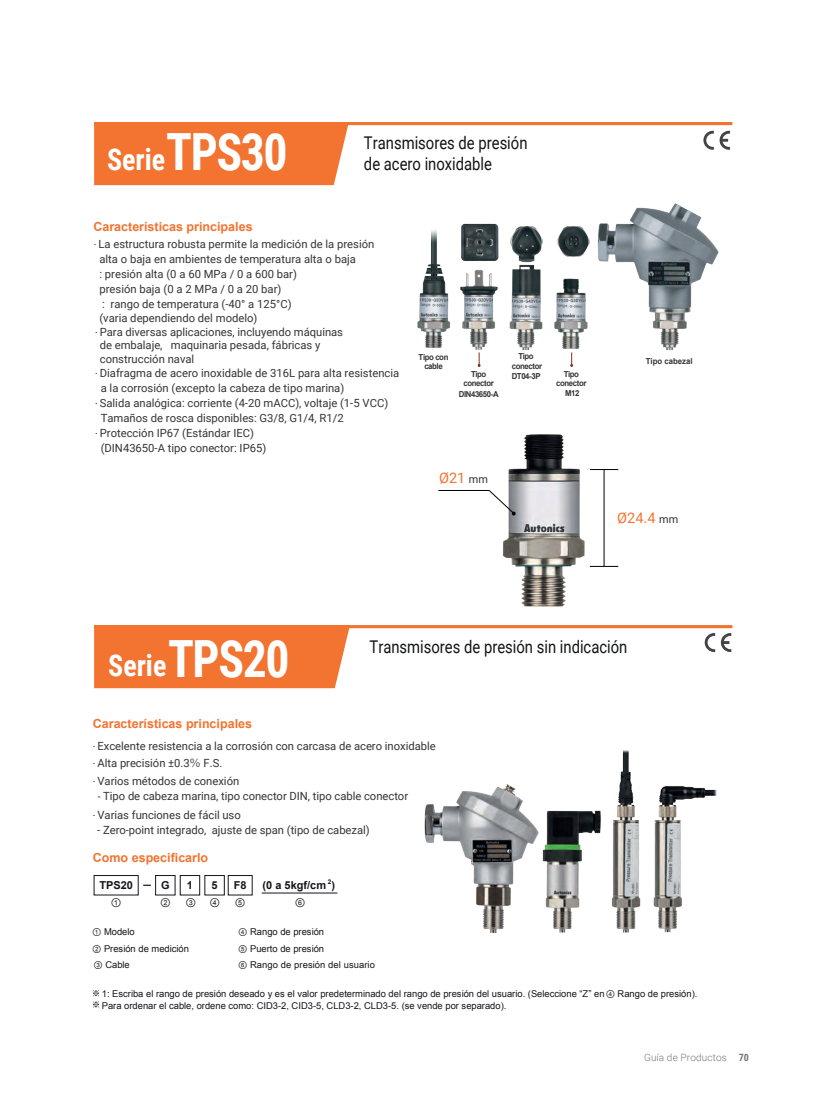
<style>
.page{position:relative;width:815px;height:1120px;background:#fff}
.page>*{position:absolute;margin:0;border:0;box-sizing:border-box;transform-origin:0 0}
.t1{font:700 51.25px "Roboto Condensed";letter-spacing:-.03em;color:#fff;scale:.93 1}
.t2{font:700 30px "Roboto Condensed";color:#fff;scale:.93 1}
.t3{font:17.5px/21px "Roboto";color:#131416;scale:.85 1}
.t4{font:14.5px "Roboto";color:#f37330}
.t5{font:700 12.5px "Arial";color:#f37330}
.t6{font:11.25px/15px "Roboto";color:#353436}
.t7{font:700 11px "Arial";color:#171419}
.t8{font:10.75px "Arial Unicode MS";color:#171419}
.t9{font:300 10px "Roboto";letter-spacing:.02em;color:#737779}
.t10{font:9.38px/16.8px "Arial";color:#171419}
.t11{font:9.38px "Arial Unicode MS";letter-spacing:.01em;color:#171419}
.t12{font:700 8.25px/9.4px "Arial";letter-spacing:-.05em;color:#353436;text-align:center;scale:.95 1}
.t13{font:700 8.25px "Arial";color:#353436;scale:.95 1}
.t14{font:700 6.38px "Arial";color:#171419}
.s1{font-size:51.25px}
.s2{font-size:10px;color:#131416}
.s3{font-size:10.88px;color:#353436}
.s4{font-family:"Koz Go Pr 6 N"}
.s5{font-family:"Arial Unicode MS"}
.s6{font-family:"Roboto Condensed";font-weight:700}
</style>
<div class="page">
<div style="left:94px;top:125px;width:255px;height:60px;background:#f37330"></div>
<hr style="left:94px;top:122px;width:638px;height:3px;background:#f37330">
<div style="left:94px;top:628px;width:256px;height:60px;background:#f37330"></div>
<hr style="left:94px;top:625px;width:638px;height:3px;background:#f37330">
<svg style="left:703px;top:131px;width:10px;height:19px"></svg>
<svg style="left:719px;top:131px;width:10px;height:19px"></svg>
<img style="left:417px;top:203px;width:302px;height:148px">
<svg style="left:477px;top:352px;width:3px;height:15px"></svg>
<svg style="left:570px;top:352px;width:3px;height:15px"></svg>
<svg style="left:704px;top:633px;width:27px;height:18px"></svg>
<div style="left:155px;top:875px;width:20px;height:19px;border:1px solid #171419"></div>
<div style="left:180px;top:875px;width:20px;height:19px;border:1px solid #171419"></div>
<div style="left:228px;top:875px;width:24px;height:19px;border:1px solid #171419"></div>
<div style="left:94px;top:875px;width:44px;height:19px;border:1px solid #171419"></div>
<hr style="left:262px;top:892px;width:75px;height:1px;background:#171419">
<svg style="left:93px;top:990px;width:6px;height:17px"></svg>
<img style="left:424px;top:750px;width:293px;height:183px">
<img style="left:503px;top:434px;width:116px;height:173px">
<hr style="left:603px;top:469px;width:1px;height:97px;background:#000001">
<hr style="left:438px;top:490px;width:51px;height:1px;background:#000001">
<svg style="left:589px;top:469px;width:29px;height:1px"></svg>
<svg style="left:589px;top:566px;width:29px;height:1px"></svg>
<svg style="left:489px;top:489px;width:26px;height:26px"></svg>
<h2 class="t2" style="left:107px;top:138px;width:195px">Serie<span class="s1">TPS30</span></h2>
<h3 class="t3" style="left:364px;top:131px;width:194px">Transmisores de presión de acero inoxidable</h3>
<p class="t5" style="left:93px;top:218px;width:161px">Características principales</p>
<p class="t6" style="left:99px;top:236px;width:276px;text-indent:-6px"><span class="s2">·</span> La estructura robusta permite la medición de la presión alta o baja en ambientes de temperatura alta o baja<br>: presión alta (0 a 60 MPa / 0 a 600 bar)<br>presión baja (0 a 2 MPa / 0 a 20 bar)<br>: rango de temperatura (-40° a 125°C)</p>
<p class="t6" style="left:99px;top:310px;width:159px">(varia dependiendo del modelo)</p>
<p class="t6" style="left:95px;top:324px;width:249px"><span class="s2">·</span> Para diversas aplicaciones, incluyendo máquinas</p>
<p class="t6" style="left:100px;top:337px;width:222px">de embalaje, maquinaria pesada, fábricas y</p>
<p class="t6" style="left:100px;top:351px;width:96px">construcción naval</p>
<p class="t6" style="left:95px;top:365px;width:306px"><span class="s2">·</span> Diafragma de acero inoxidable de 316L para alta resistencia</p>
<p class="t6" style="left:101px;top:380px;width:245px">a la corrosión (excepto la cabeza de tipo marina)</p>
<p class="t6" style="left:95px;top:395px;width:294px"><span class="s2">·</span> Salida analógica: corriente (4-20 mACC), voltaje (1-5 VCC)</p>
<p class="t6" style="left:101px;top:410px;width:244px">Tamaños de rosca disponibles: G3/8, G1/4, R1/2</p>
<p class="t6" style="left:95px;top:425px;width:160px"><span class="s2">·</span> Protección IP67 (Estándar IEC)</p>
<p class="t6" style="left:101px;top:440px;width:167px">(DIN43650-A tipo conector: IP65)</p>
<p class="t12" style="left:418px;top:352px;width:33px">Tipo con cable</p>
<p class="t12" style="left:511px;top:352px;width:33px">Tipo conector</p>
<p class="t12" style="left:463px;top:370px;width:33px">Tipo conector</p>
<p class="t12" style="left:511px;top:371px;width:32px">DT04-3P</p>
<p class="t12" style="left:458px;top:389px;width:43px">DIN43650-A</p>
<p class="t12" style="left:556px;top:369px;width:33px">Tipo conector</p>
<p class="t12" style="left:565px;top:388px;width:17px">M12</p>
<p class="t4" style="left:439px;top:467px;width:50px">Ø21 <span class="s3">mm</span></p>
<p class="t13" style="left:645px;top:356px;width:51px">Tipo cabezal</p>
<p class="t4" style="left:617px;top:507px;width:62px">Ø24.4 <span class="s3">mm</span></p>
<h1 class="t1" style="left:168px;top:623px;width:132px">TPS20</h1>
<h2 class="t2" style="left:108px;top:644px;width:64px">Serie</h2>
<p class="t5" style="left:93px;top:714px;width:161px">Características principales</p>
<h3 class="t3" style="left:369px;top:635px;width:305px">Transmisores de presión sin indicación</h3>
<p class="t6" style="left:93px;top:737px;width:344px;line-height:16.5px"><span class="s2">·</span> Excelente resistencia a la corrosión con carcasa de acero inoxidable <span class="s2">·</span> Alta precisión ±0.3<span class="s4">％</span> F.S.</p>
<p class="t6" style="left:93px;top:773px;width:148px"><span class="s2">·</span> Varios métodos de conexión</p>
<p class="t6" style="left:93px;top:786px;width:317px;line-height:18.5px;text-indent:5px"><span class="s2">-</span> Tipo de cabeza marina, tipo conector DIN, tipo cable conector <span class="s2">·</span> Varias funciones de fácil uso</p>
<p class="t6" style="left:97px;top:821px;width:274px">- Zero-point integrado, ajuste de span (tipo de cabezal)</p>
<p class="t5" style="left:93px;top:849px;width:117px">Como especificarlo</p>
<p class="t7" style="left:262px;top:878px;width:65px">(0 a 5kgf/cm</p>
<p class="t14" style="left:328px;top:877px;width:5px">2</p>
<p class="t7" style="left:331px;top:878px;width:5px">)</p>
<p class="t7" style="left:99px;top:877px;width:35px">TPS20</p>
<p class="t7" style="left:161px;top:877px;width:10px">G</p>
<p class="t7" style="left:187px;top:877px;width:8px">1</p>
<p class="t7" style="left:211px;top:877px;width:8px">5</p>
<p class="t7" style="left:234px;top:877px;width:14px">F8</p>
<p class="t8" style="left:111px;top:894px;width:12px">①</p>
<p class="t8" style="left:160px;top:894px;width:12px">②</p>
<p class="t8" style="left:185px;top:894px;width:36px">③ ④</p>
<p class="t8" style="left:235px;top:894px;width:12px">⑤</p>
<p class="t8" style="left:295px;top:894px;width:12px">⑥</p>
<p class="t10" style="left:92px;top:922px;width:98px"><span class="s5">①</span> Modelo<br><span class="s5">②</span> Presión de medición<br><span class="s5">③</span> Cable</p>
<p class="t10" style="left:238px;top:922px;width:87px;line-height:17.1px"><span class="s5">④</span> Rango de presión<br><span class="s5">⑤</span> Puerto de presión</p>
<p class="t11" style="left:238px;top:957px;width:138px">⑥ Rango de presión del usuario</p>
<p class="t10" style="left:102px;top:985px;width:597px">1: Escriba el rango de presión deseado y es el valor predeterminado del rango de presión del usuario. (Seleccione “Z” en<span class="s5">④</span> Rango de presión).</p>
<p class="t10" style="left:102px;top:996px;width:406px">Para ordenar el cable, ordene como: CID3-2, CID3-5, CLD3-2, CLD3-5. (se vende por separado).</p>
<p class="t9" style="left:644px;top:1050px;width:106px">Guía de Productos <span class="s6">70</span></p>
</div>
